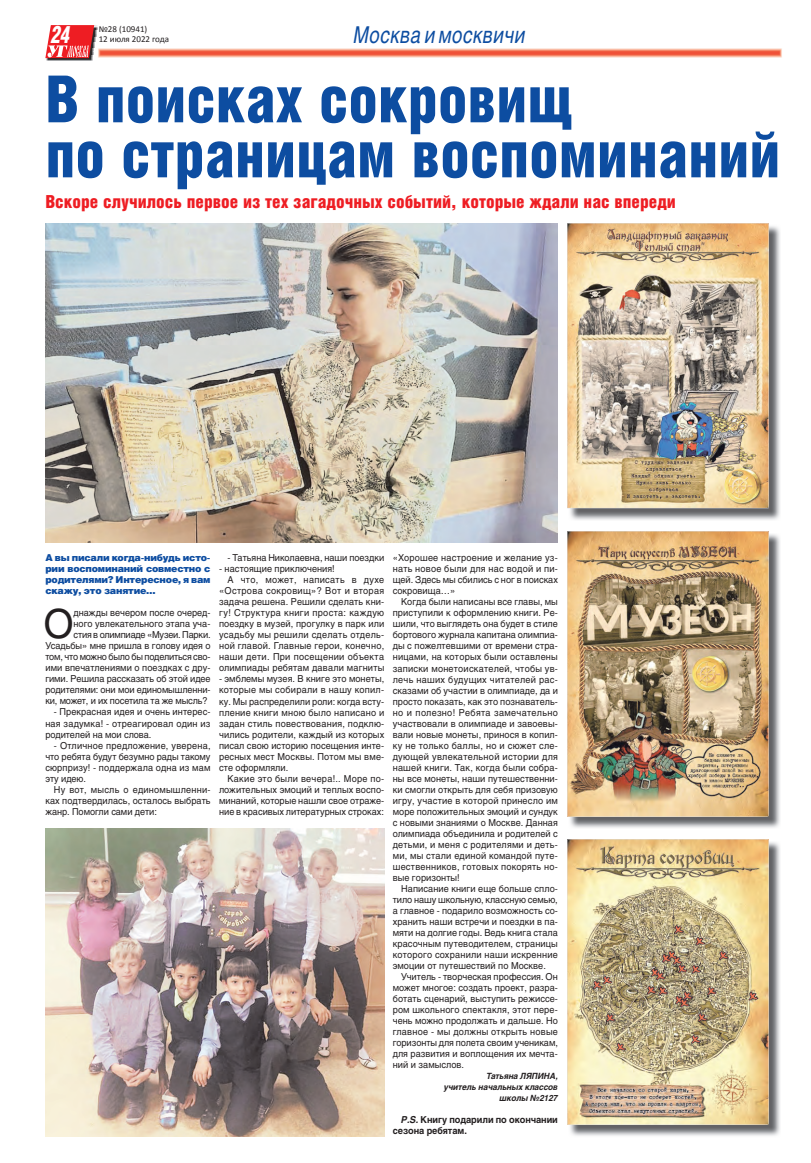
<style>
.page{position:relative;width:811px;height:1163px;background:#fff}
.page>*{position:absolute;margin:0;border:0;box-sizing:border-box;transform-origin:0 0}
.t1{font:900 65px/55px "Helios Cond";color:#0d4da1;scale:.95 1}
.t2{font:39.8px "Helios";color:#231f20;scale:.96 1}
.t3{font:italic 900 24px "Helios Cond";color:#fff;scale:.8 1}
.t4{font:italic 23px "Helios";letter-spacing:.03em;color:#0d4da1;scale:.8 1}
.t5{font:900 18px "Helios Cond";color:#ee1d23}
.t6{font:9.5px/11px "Helios";letter-spacing:.005em;color:#231f20;text-align:justify;scale:.96 1}
.t7{font:9.5px "Helios";letter-spacing:.03em;color:#231f20;scale:.96 1}
.t8{font:900 9.5px/11px "Helios";letter-spacing:-.02em;color:#0d4da1;text-align:justify}
.t9{font:700 9.5px/11px "Helios";letter-spacing:-.005em;color:#231f20;scale:.96 1}
.t10{font:9.5px "Helios";letter-spacing:-.025em;color:#231f20;scale:.96 1}
.t11{font:9.5px "Helios";letter-spacing:.025em;color:#231f20;scale:.96 1}
.t12{font:9.5px "Helios";letter-spacing:-.015em;color:#231f20;scale:.96 1}
.t13{font:9.5px "Helios";letter-spacing:-.02em;color:#231f20;scale:.96 1}
.t14{font:9px/9.9px "Calibri";color:#231f20}
.t15{font:italic 700 8.5px/11px "Helios";letter-spacing:-.005em;color:#231f20;text-align:right;scale:.96 1}
.s1{font-style:italic}
</style>
<div class="page">
<img style="left:46px;top:58px;width:47px;height:3px">
<img style="left:94px;top:27px;width:3px;height:14px">
<svg style="left:45px;top:25px;width:49px;height:33px"></svg>
<img style="left:98px;top:48px;width:684px;height:10px">
<img style="left:45px;top:828px;width:339px;height:308px">
<img style="left:569px;top:225px;width:211px;height:295px">
<img style="left:567px;top:223px;width:201px;height:285px">
<img style="left:45px;top:223px;width:513px;height:319px">
<img style="left:569px;top:533px;width:211px;height:295px">
<img style="left:567px;top:531px;width:201px;height:285px">
<img style="left:569px;top:841px;width:211px;height:295px">
<img style="left:567px;top:839px;width:201px;height:285px">
<h3 class="t3" style="left:51px;top:21px;width:26px">24</h3>
<p class="t14" style="left:99px;top:24px;width:72px">№28 (10941)<br>12 июля 2022 года</p>
<h3 class="t4" style="left:353px;top:21px;width:216px">Москва и москвичи</h3>
<h1 class="t1" style="left:45px;top:71px;width:775px">В поисках сокровищ<br>по страницам воспоминаний</h1>
<h3 class="t5" style="left:45px;top:191px;width:632px">Вскоре случилось первое из тех загадочных событий, которые ждали нас впереди</h3>
<p class="t8" style="left:45px;top:552px;width:167px">А вы писали когда-нибудь исто&shy;рии воспоминаний совместно с родителями? Интересное, я вам скажу, это занятие…</p>
<h2 class="t2" style="left:44px;top:600px;width:33px">О</h2>
<p class="t6" style="left:73px;top:607px;width:144px">днажды вечером после очеред-</p>
<p class="t6" style="left:73px;top:618px;width:144px">ного увлекательного этапа уча-</p>
<p class="t13" style="left:73px;top:629px;width:144px">стия в олимпиаде «Музеи. Парки.</p>
<p class="t6" style="left:45px;top:640px;width:174px">Усадьбы» мне пришла в голову идея о</p>
<p class="t10" style="left:45px;top:651px;width:173px">том, что можно было бы поделиться сво-</p>
<p class="t6" style="left:45px;top:662px;width:173px">ими впечатлениями о поездках с дру-</p>
<p class="t6" style="left:45px;top:673px;width:174px">гими. Решила рассказать об этой идее</p>
<p class="t6" style="left:45px;top:684px;width:173px">родителями: они мои единомышленни-</p>
<p class="t12" style="left:45px;top:695px;width:170px">ки, может, и их посетила та же мысль?</p>
<p class="t6" style="left:45px;top:706px;width:174px;text-indent:8px">- Прекрасная идея и очень интерес&shy;ная задумка! - отреагировал один из родителей на мои слова.</p>
<p class="t6" style="left:45px;top:739px;width:174px;text-indent:8px">- Отличное предложение, уверена, что ребята будут безумно рады такому сюрпризу! - поддержала одна из мам эту идею.</p>
<p class="t6" style="left:45px;top:783px;width:174px;text-indent:8px">Ну вот, мысль о единомышленни&shy;ках подтвердилась, осталось выбрать жанр. Помогли сами дети:</p>
<p class="t6" style="left:227px;top:552px;width:165px">- Татьяна Николаевна, наши поездки</p>
<p class="t6" style="left:219px;top:563px;width:122px">- настоящие приключения!</p>
<p class="t7" style="left:227px;top:574px;width:165px">А что, может, написать в духе</p>
<p class="t7" style="left:219px;top:585px;width:174px">«Острова сокровищ»? Вот и вторая</p>
<p class="t6" style="left:219px;top:596px;width:174px">задача решена. Решили сделать кни-</p>
<p class="t7" style="left:219px;top:607px;width:173px">гу! Структура книги проста: каждую</p>
<p class="t6" style="left:219px;top:618px;width:173px">поездку в музей, прогулку в парк или</p>
<p class="t7" style="left:219px;top:629px;width:173px">усадьбу мы решили сделать отдель-</p>
<p class="t11" style="left:219px;top:640px;width:174px">ной главой. Главные герои, конечно,</p>
<p class="t7" style="left:219px;top:651px;width:173px">наши дети. При посещении объекта</p>
<p class="t6" style="left:219px;top:662px;width:174px">олимпиады ребятам давали магниты</p>
<p class="t6" style="left:219px;top:673px;width:174px">- эмблемы музея. В книге это монеты, которые мы собирали в нашу копил&shy;ку. Мы распределили роли: когда всту&shy;пление книги мною было написано и задан стиль повествования, подклю&shy;чились родители, каждый из которых писал свою историю посещения инте&shy;ресных мест Москвы. Потом мы вме&shy;сте оформляли.</p>
<p class="t6" style="left:219px;top:772px;width:174px;text-indent:8px">Какие это были вечера!.. Море по&shy;ложительных эмоций и теплых воспо&shy;минаний, которые нашли свое отраже&shy;ние в красивых литературных строках:</p>
<p class="t6" style="left:393px;top:552px;width:174px">«Хорошее настроение и желание уз&shy;нать новое были для нас водой и пи&shy;щей. Здесь мы сбились с ног в поисках сокровища…»</p>
<p class="t6" style="left:393px;top:596px;width:174px;text-indent:8px">Когда были написаны все главы, мы приступили к оформлению книги. Ре&shy;шили, что выглядеть она будет в стиле бортового журнала капитана олимпиа&shy;ды с пожелтевшими от времени стра&shy;ницами, на которых были оставлены записки монетоискателей, чтобы ув&shy;лечь наших будущих читателей рас&shy;сказами об участии в олимпиаде, да и просто показать, как это познаватель&shy;но и полезно! Ребята замечательно участвовали в олимпиаде и завоевы&shy;вали новые монеты, принося в копил&shy;ку не только баллы, но и сюжет сле&shy;дующей увлекательной истории для нашей книги. Так, когда были собра&shy;ны все монеты, наши путешественни&shy;ки смогли открыть для себя призовую игру, участие в которой принесло им море положительных эмоций и сундук с новыми знаниями о Москве. Данная олимпиада объединила и родителей с детьми, и меня с родителями и деть&shy;ми, мы стали единой командой путе&shy;шественников, готовых покорять но&shy;вые горизонты!</p>
<p class="t6" style="left:393px;top:882px;width:174px;text-indent:8px">Написание книги еще больше спло&shy;тило нашу школьную, классную семью, а главное - подарило возможность со&shy;хранить наши встречи и поездки в па&shy;мяти на долгие годы. Ведь книга стала красочным путеводителем, страницы которого сохранили наши искренние эмоции от путешествий по Москве.</p>
<p class="t6" style="left:393px;top:970px;width:174px;text-indent:8px">Учитель - творческая профессия. Он может многое: создать проект, разра&shy;ботать сценарий, выступить режиссе&shy;ром школьного спектакля, этот пере&shy;чень можно продолжать и дальше. Но главное - мы должны открыть новые горизонты для полета своим ученикам, для развития и воплощения их мечта&shy;ний и замыслов.</p>
<p class="t15" style="left:444px;top:1069px;width:120px">Татьяна ЛЯПИНА,<br>учитель начальных классов школы №2127</p>
<p class="t9" style="left:393px;top:1113px;width:173px;text-indent:8px"><span class="s1">P.S.</span> Книгу подарили по окончании сезона ребятам.</p>
</div>
